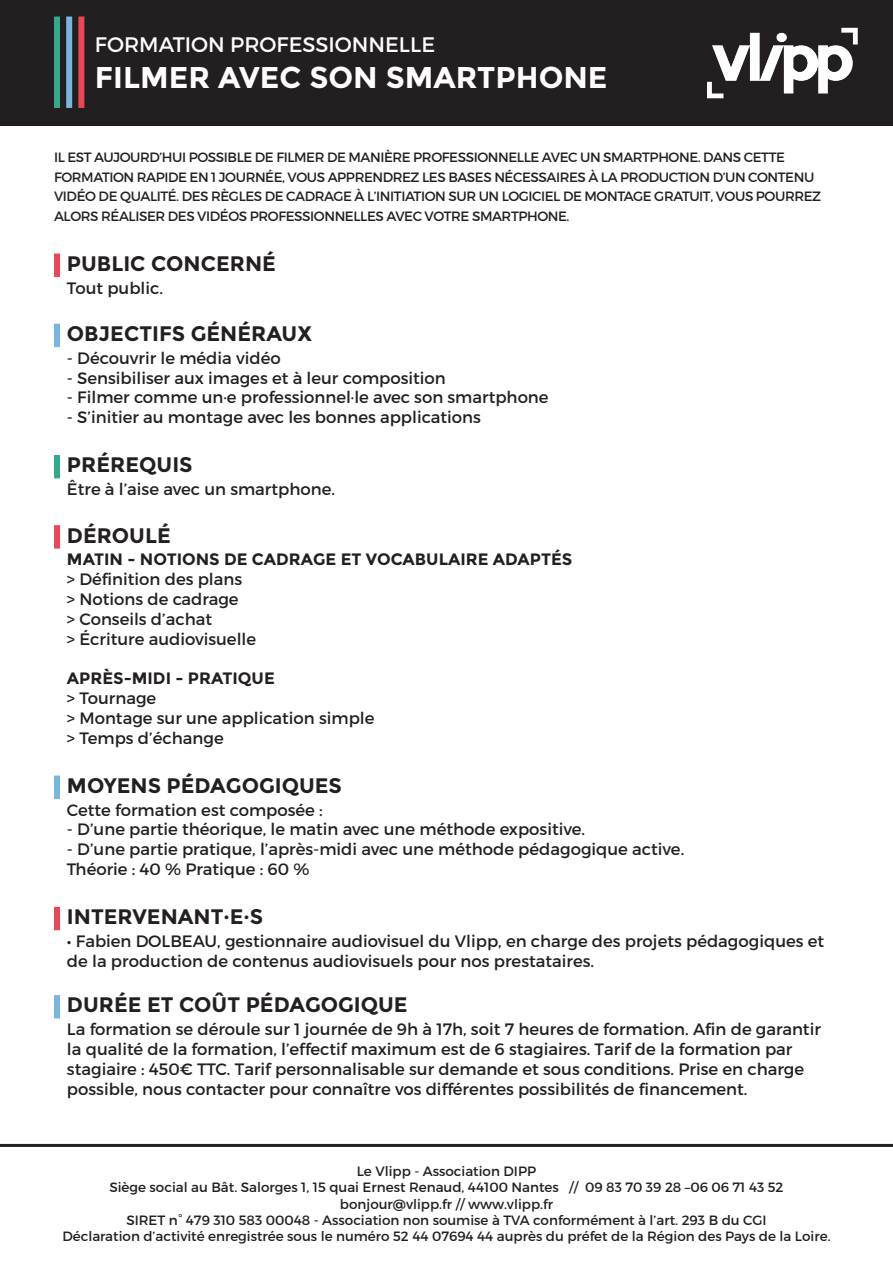
<style>
.page{position:relative;width:893px;height:1263px;background:#fff}
.page>*{position:absolute;margin:0;border:0;box-sizing:border-box;transform-origin:0 0}
.t1{font:700 30px "Montserrat";color:#fff}
.t2{font:700 21px "Montserrat";color:#231f20}
.t3{font:21px "Montserrat";color:#fff}
.t4{font:16.5px/19.8px "Montserrat";color:#231f20}
.t5{font:700 16.5px "Montserrat";color:#231f20}
.t6{font:13.5px/19.5px "Montserrat";letter-spacing:-.03em;color:#231f20}
.t7{font:13.5px "Montserrat";color:#231f20}
</style>
<div class="page">
<div style="left:54px;top:254px;width:6px;height:23px;background:#e74756"></div>
<hr style="left:0;top:1144px;width:893px;height:3px;background:#231f20">
<div style="left:0;top:0;width:893px;height:125px;background:#231f20"></div>
<img style="left:707px;top:27px;width:151px;height:72px">
<div style="left:78px;top:17px;width:6px;height:91px;background:#e74756"></div>
<div style="left:66px;top:17px;width:6px;height:91px;background:#79b5de"></div>
<div style="left:54px;top:17px;width:6px;height:91px;background:#36a88e"></div>
<div style="left:54px;top:324px;width:6px;height:23px;background:#78b5df"></div>
<div style="left:54px;top:455px;width:6px;height:23px;background:#34a88d"></div>
<div style="left:54px;top:525px;width:6px;height:24px;background:#e74756"></div>
<div style="left:54px;top:775px;width:6px;height:24px;background:#78b5df"></div>
<div style="left:54px;top:907px;width:6px;height:23px;background:#e44959"></div>
<div style="left:54px;top:995px;width:6px;height:23px;background:#78b5df"></div>
<p class="t3" style="left:95px;top:32px;width:342px">FORMATION PROFESSIONNELLE</p>
<p class="t1" style="left:95px;top:60px;width:514px">FILMER AVEC SON SMARTPHONE</p>
<p class="t6" style="left:54px;top:148px;width:769px">IL EST AUJOURD’HUI POSSIBLE DE FILMER DE MANIÈRE PROFESSIONNELLE AVEC UN SMARTPHONE. DANS CETTE FORMATION RAPIDE EN 1 JOURNÉE, VOUS APPRENDREZ LES BASES NÉCESSAIRES À LA PRODUCTION D’UN CONTENU VIDÉO DE QUALITÉ. DES RÈGLES DE CADRAGE À L’INITIATION SUR UN LOGICIEL DE MONTAGE GRATUIT, VOUS POURREZ ALORS RÉALISER DES VIDÉOS PROFESSIONNELLES AVEC VOTRE SMARTPHONE.</p>
<p class="t2" style="left:67px;top:251px;width:211px">PUBLIC CONCERNÉ</p>
<p class="t4" style="left:67px;top:278px;width:98px">Tout public.</p>
<p class="t2" style="left:67px;top:321px;width:247px">OBJECTIFS GÉNÉRAUX</p>
<p class="t4" style="left:67px;top:348px;width:215px">- Découvrir le média vidéo</p>
<p class="t4" style="left:67px;top:368px;width:380px">- Sensibiliser aux images et à leur composition</p>
<p class="t4" style="left:67px;top:388px;width:483px">- Filmer comme un·e professionnel·le avec son smartphone</p>
<p class="t4" style="left:67px;top:407px;width:415px">- S’initier au montage avec les bonnes applications</p>
<p class="t2" style="left:67px;top:452px;width:127px">PRÉREQUIS</p>
<p class="t4" style="left:67px;top:479px;width:270px">Être à l’aise avec un smartphone.</p>
<p class="t2" style="left:67px;top:523px;width:105px">DÉROULÉ</p>
<p class="t5" style="left:67px;top:550px;width:507px">MATIN - NOTIONS DE CADRAGE ET VOCABULAIRE ADAPTÉS</p>
<p class="t4" style="left:67px;top:569px;width:177px">&gt; Définition des plans</p>
<p class="t4" style="left:67px;top:589px;width:173px">&gt; Notions de cadrage</p>
<p class="t4" style="left:67px;top:609px;width:147px">&gt; Conseils d’achat</p>
<p class="t4" style="left:67px;top:629px;width:191px">&gt; Écriture audiovisuelle</p>
<p class="t5" style="left:67px;top:668px;width:209px">APRÈS-MIDI - PRATIQUE</p>
<p class="t4" style="left:67px;top:688px;width:91px">&gt; Tournage</p>
<p class="t4" style="left:67px;top:708px;width:309px">&gt; Montage sur une application simple</p>
<p class="t4" style="left:67px;top:728px;width:158px">&gt; Temps d’échange</p>
<p class="t2" style="left:67px;top:773px;width:276px">MOYENS PÉDAGOGIQUES</p>
<p class="t4" style="left:67px;top:800px;width:257px">Cette formation est composée :</p>
<p class="t4" style="left:67px;top:820px;width:520px">- D’une partie théorique, le matin avec une méthode expositive.</p>
<p class="t4" style="left:67px;top:839px;width:619px">- D’une partie pratique, l’après-midi avec une méthode pédagogique active.</p>
<p class="t4" style="left:67px;top:859px;width:244px">Théorie : 40 % Pratique : 60 %</p>
<p class="t2" style="left:67px;top:904px;width:198px">INTERVENANT·E·S</p>
<p class="t4" style="left:67px;top:931px;width:759px">• Fabien DOLBEAU, gestionnaire audiovisuel du Vlipp, en charge des projets pédagogiques et de la production de contenus audiovisuels pour nos prestataires.</p>
<p class="t2" style="left:67px;top:992px;width:342px">DURÉE ET COÛT PÉDAGOGIQUE</p>
<p class="t4" style="left:67px;top:1019px;width:755px">La formation se déroule sur 1 journée de 9h à 17h, soit 7 heures de formation. Afin de garantir la qualité de la formation, l’effectif maximum est de 6 stagiaires. Tarif de la formation par stagiaire : 450€ TTC. Tarif personnalisable sur demande et sous conditions. Prise en charge possible, nous contacter pour connaître vos différentes possibilités de financement.</p>
<p class="t7" style="left:357px;top:1163px;width:181px">Le Vlipp - Association DIPP</p>
<p class="t7" style="left:109px;top:1179px;width:676px">Siège social au Bât. Salorges 1, 15 quai Ernest Renaud, 44100 Nantes // 09 83 70 39 28 –06 06 71 43 52</p>
<p class="t7" style="left:340px;top:1195px;width:215px">bonjour@vlipp.fr // www.vlipp.fr</p>
<p class="t7" style="left:126px;top:1212px;width:642px">SIRET n° 479 310 583 00048 - Association non soumise à TVA conformément à l’art. 293 B du CGI</p>
<p class="t7" style="left:62px;top:1228px;width:770px">Déclaration d’activité enregistrée sous le numéro 52 44 07694 44 auprès du préfet de la Région des Pays de la Loire.</p>
</div>
